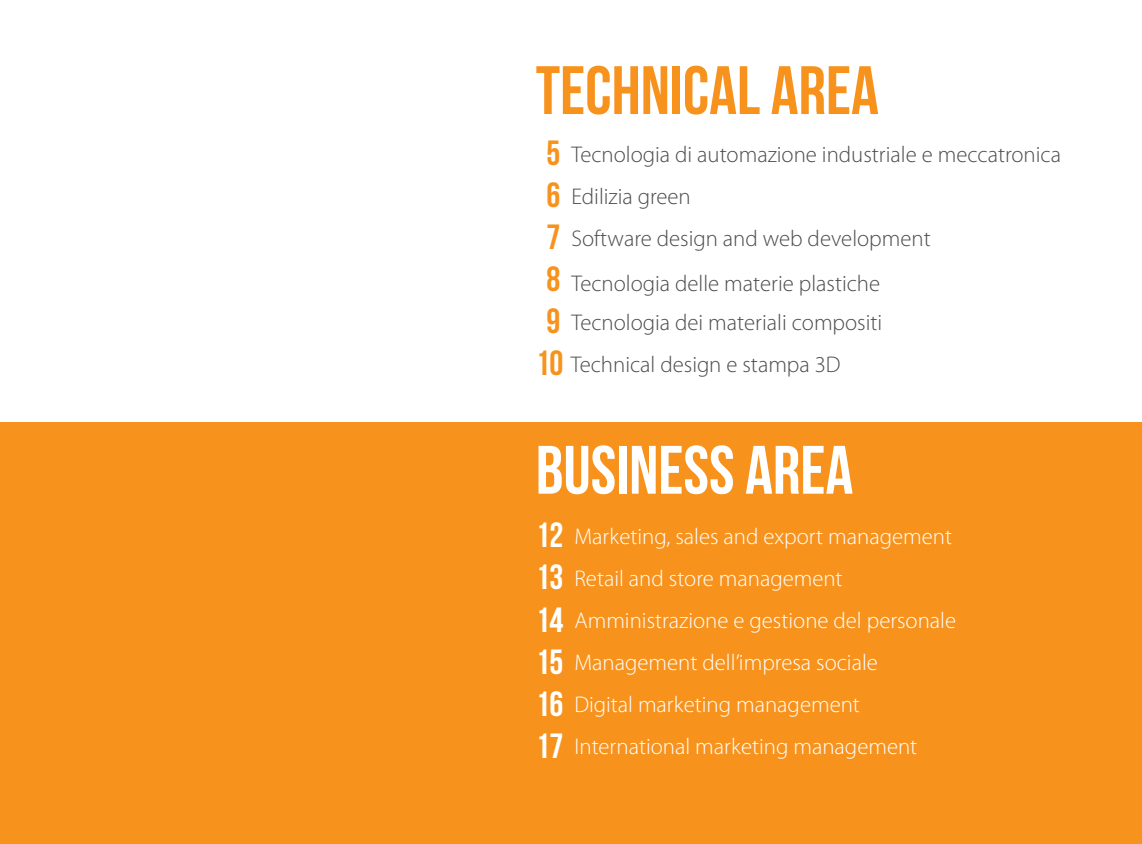
<style>
.page{position:relative;width:1142px;height:844px;background:#fff}
.page>*{position:absolute;margin:0;border:0;box-sizing:border-box;transform-origin:0 0}
.t1{font:68.25px "Bebas Neue";color:#f7931d}
.t2{font:68.25px "Bebas Neue";color:#fff}
.t3{font:300 22.75px/42px "Myriad Pro";color:#fff}
.t4{font:300 22.75px/42px "Myriad Pro";color:#4b4c4d}
.s1{font-family:"Bebas Neue";font-weight:400;font-size:35px;color:#f7931d}
.s2{font-family:"Bebas Neue";font-weight:400;font-size:35px}
</style>
<div class="page">
<div style="left:0;top:421px;width:1141px;height:422px;background:#f7931d"></div>
<h1 class="t1" style="left:536px;top:53px;width:344px">TECHNICAL AREA</h1>
<p class="t4" style="left:546px;top:133px;width:516px"><span class="s1">5</span> Tecnologia di automazione industriale e meccatronica<br><span class="s1">6</span> Edilizia green<br><span class="s1">7</span> Software design and web development</p>
<p class="t4" style="left:546px;top:265px;width:337px;line-height:38.5px"><span class="s1">8</span> Tecnologia delle materie plastiche<br><span class="s1">9</span> Tecnologia dei materiali compositi</p>
<p class="t4" style="left:536px;top:343px;width:306px"><span class="s1">10</span> Technical design e stampa 3D</p>
<h1 class="t2" style="left:536px;top:432px;width:319px">BUSINESS AREA</h1>
<p class="t3" style="left:536px;top:515px;width:422px"><span class="s2">12</span> Marketing, sales and export management <span class="s2">13</span> Retail and store management<br><span class="s2">14</span> Amministrazione e gestione del personale <span class="s2">15</span> Management dell’impresa sociale<br><span class="s2">16</span> Digital marketing management<br><span class="s2">17</span> International marketing management</p>
</div>
